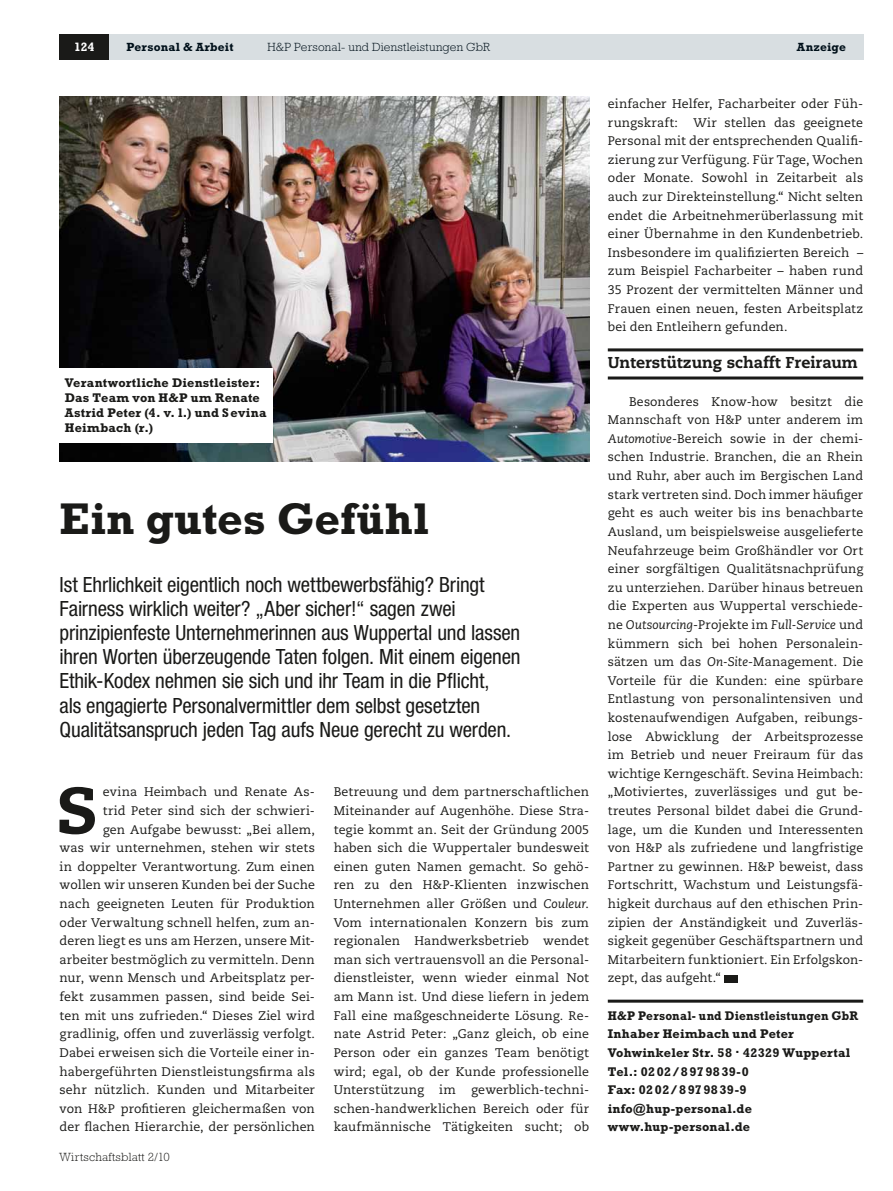
<style>
.page{position:relative;width:893px;height:1191px;background:#fff}
.page>*{position:absolute;margin:0;border:0;box-sizing:border-box;transform-origin:0 0}
.t1{font:800 65.55px "Caecilia LT Std";color:#1a1a18}
.t2{font:700 45px "Rockwell Std";color:#1a1a18}
.t3{font:condensed 21px/24.2px "Helvetica Neue LT Std";letter-spacing:-.01em;color:#1a1a18}
.t4{font:800 15.75px "Caecilia LT Std";color:#1a1a18}
.t5{font:700 12.75px/18.6px "Rockwell Std";letter-spacing:.02em;color:#1a1a18;scale:.94 1}
.t6{font:700 12.75px/15px "Rockwell Std";letter-spacing:.02em;color:#1a1a18}
.t7{font:12.45px/18.6px "Caecilia LT Std";letter-spacing:.01em;color:#1a1a18;text-align:justify}
.t8{font:700 12.3px "Rockwell Std";color:#fff}
.t9{font:300 12px "Rockwell Std";letter-spacing:.015em;color:#00101a}
.t10{font:700 12px "Rockwell Std";letter-spacing:.015em;color:#00101a}
.t11{font:300 12px "Rockwell Std";letter-spacing:.02em;color:#1a1a18}
.s1{font-style:italic}
</style>
<div class="page">
<hr style="left:608px;top:348px;width:255px;height:3px;background:#1a1a18">
<hr style="left:608px;top:376px;width:255px;height:3px;background:#1a1a18">
<hr style="left:608px;top:999px;width:255px;height:3px;background:#1a1a18">
<div style="left:724px;top:975px;width:14px;height:7px;background:#1a1a18"></div>
<img style="left:60px;top:97px;width:529px;height:364px">
<div style="left:58px;top:368px;width:215px;height:75px;background:#fff"></div>
<div style="left:109px;top:34px;width:754px;height:26px;background:#d8dee1"></div>
<div style="left:60px;top:34px;width:49px;height:26px;background:#1a1a18"></div>
<p class="t8" style="left:74px;top:40px;width:22px">124</p>
<p class="t10" style="left:797px;top:40px;width:51px">Anzeige</p>
<p class="t10" style="left:126px;top:40px;width:109px">Personal &amp; Arbeit</p>
<p class="t9" style="left:267px;top:40px;width:224px">H&amp;P Personal- und Dienstleistungen GbR</p>
<p class="t6" style="left:65px;top:375px;width:203px">Verantwortliche Dienstleister:<br>Das Team von H&amp;P um Renate<br>Astrid Peter (4. v. l.) und Sevina<br>Heimbach (r.)</p>
<h2 class="t2" style="left:60px;top:492px;width:371px">Ein gutes Gefühl</h2>
<p class="t3" style="left:60px;top:572px;width:462px">Ist Ehrlichkeit eigentlich noch wettbewerbsfähig? Bringt Fairness wirklich weiter? „Aber sicher!“ sagen zwei prinzipienfeste Unternehmerinnen aus Wuppertal und lassen ihren Worten überzeugende Taten folgen. Mit einem eigenen Ethik-Kodex nehmen sie sich und ihr Team in die Pflicht,<br>als engagierte Personalvermittler dem selbst gesetzten Qualitätsanspruch jeden Tag aufs Neue gerecht zu werden.</p>
<p class="t7" style="left:60px;top:783px;width:257px;text-align:right">evina Heimbach und Renate As-<br>trid Peter sind sich der schwieri-<br>gen Aufgabe bewusst: „Bei allem,<br>was wir unternehmen, stehen wir stets in doppelter Verantwortung. Zum einen wollen wir unseren Kunden bei der Suche nach geeigneten Leuten für Produktion oder Verwaltung schnell helfen, zum an&shy;deren liegt es uns am Herzen, unsere Mit&shy;arbeiter bestmöglich zu vermitteln. Denn nur, wenn Mensch und Arbeitsplatz per&shy;fekt zusammen passen, sind beide Sei&shy;ten mit uns zufrieden.“ Dieses Ziel wird gradlinig, offen und zuverlässig verfolgt.<br>Dabei erweisen sich die Vorteile einer in&shy;habergeführten Dienstleistungsfirma als sehr nützlich. Kunden und Mitarbeiter von H&amp;P profitieren gleichermaßen von der flachen Hierarchie, der persönlichen</p>
<p class="t7" style="left:334px;top:783px;width:257px">Betreuung und dem partnerschaftlichen Miteinander auf Augenhöhe. Diese Stra&shy;tegie kommt an. Seit der Gründung 2005 haben sich die Wuppertaler bundesweit einen guten Namen gemacht. So gehö&shy;ren zu den H&amp;P-Klienten inzwischen Unternehmen aller Größen und <span class="s1">Couleur</span>.<br>Vom internationalen Konzern bis zum regionalen Handwerksbetrieb wendet man sich vertrauensvoll an die Personal&shy;dienstleister, wenn wieder einmal Not am Mann ist. Und diese liefern in jedem Fall eine maßgeschneiderte Lösung. Re&shy;nate Astrid Peter: „Ganz gleich, ob eine Person oder ein ganzes Team benötigt wird; egal, ob der Kunde professionelle Unterstützung im gewerblich-techni&shy;schen-handwerklichen Bereich oder für kaufmännische Tätigkeiten sucht; ob</p>
<h1 class="t1" style="left:57px;top:770px;width:43px">S</h1>
<p class="t11" style="left:60px;top:1150px;width:112px">Wirtschaftsblatt 2/10</p>
<p class="t7" style="left:608px;top:95px;width:257px">einfacher Helfer, Facharbeiter oder Füh&shy;rungskraft:</p>
<p class="t7" style="left:608px;top:113px;width:257px;text-indent:86px">Wir stellen das geeignete Personal mit der entsprechenden Qualifi&shy;zierung zur Verfügung. Für Tage, Wochen oder Monate. Sowohl in Zeitarbeit als auch zur Direkteinstellung.“ Nicht selten endet die Arbeitnehmerüberlassung mit einer Übernahme in den Kundenbetrieb.<br>Insbesondere im qualifizierten Bereich – zum Beispiel Facharbeiter – haben rund 35 Prozent der vermittelten Männer und Frauen einen neuen, festen Arbeitsplatz bei den Entleihern gefunden.</p>
<p class="t4" style="left:608px;top:353px;width:252px">Unterstützung schafft Freiraum</p>
<p class="t7" style="left:608px;top:392px;width:257px;text-indent:21px">Besonderes Know-how besitzt die Mannschaft von H&amp;P unter anderem im <span class="s1">Automotive</span>-Bereich sowie in der chemi&shy;schen Industrie. Branchen, die an Rhein und Ruhr, aber auch im Bergischen Land stark vertreten sind. Doch immer häufiger geht es auch weiter bis ins benachbarte Ausland, um beispielsweise ausgelieferte Neufahrzeuge beim Großhändler vor Ort einer sorgfältigen Qualitätsnachprüfung zu unterziehen. Darüber hinaus betreuen die Experten aus Wuppertal verschiede&shy;ne <span class="s1">Outsourcing</span>-Projekte im <span class="s1">Full-Service</span> und kümmern sich bei hohen Personalein&shy;sätzen um das <span class="s1">On-Site</span>-Management. Die Vorteile für die Kunden: eine spürbare Entlastung von personalintensiven und kostenaufwendigen Aufgaben, reibungs&shy;lose Abwicklung der Arbeitsprozesse im Betrieb und neuer Freiraum für das wichtige Kerngeschäft. Sevina Heimbach: „Motiviertes, zuverlässiges und gut be&shy;treutes Personal bildet dabei die Grund&shy;lage, um die Kunden und Interessenten von H&amp;P als zufriedene und langfristige Partner zu gewinnen. H&amp;P beweist, dass Fortschritt, Wachstum und Leistungsfä&shy;higkeit durchaus auf den ethischen Prin&shy;zipien der Anständigkeit und Zuverläs&shy;sigkeit gegenüber Geschäftspartnern und Mitarbeitern funktioniert. Ein Erfolgskon&shy;zept, das aufgeht.“</p>
<p class="t5" style="left:608px;top:1006px;width:268px">H&amp;P Personal- und Dienstleistungen GbR<br>Inhaber Heimbach und Peter<br>Vohwinkeler Str. 58 ∙ 42329 Wuppertal<br>Tel.: 0202/8979839-0<br>Fax: 0202/8979839-9 info@hup-personal.de www.hup-personal.de</p>
</div>
